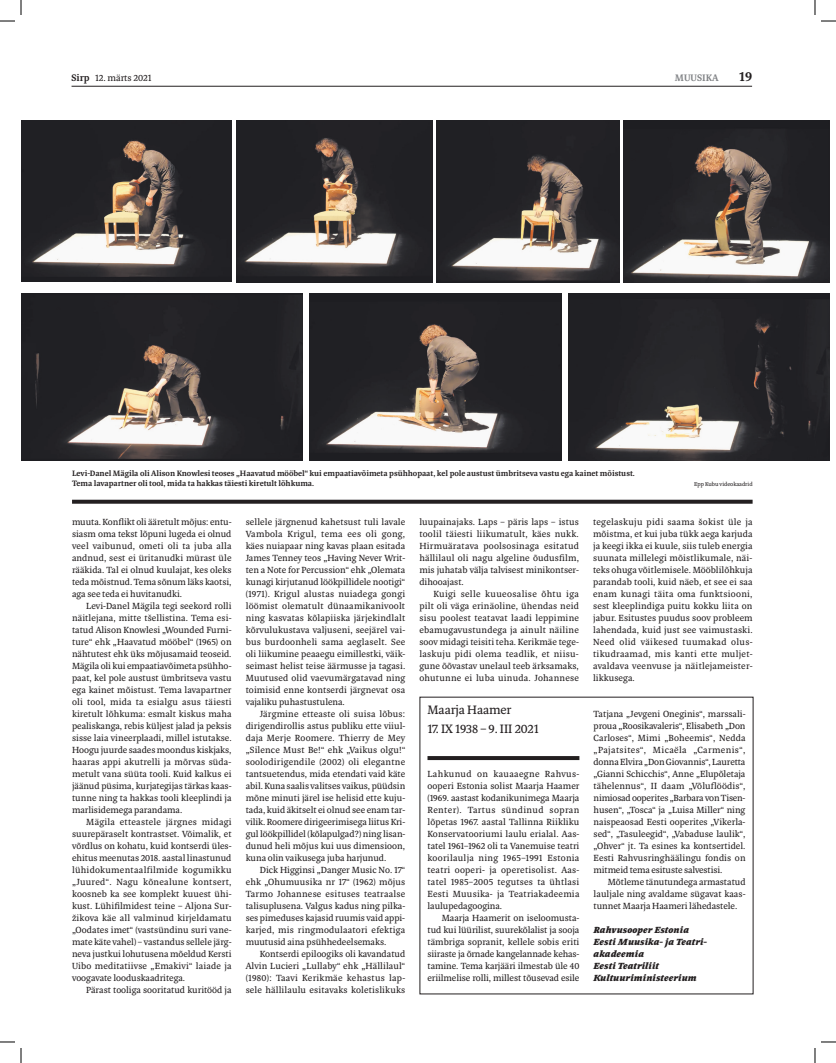
<style>
.page{position:relative;width:836px;height:1063px;background:#fff}
.page>*{position:absolute;margin:0;border:0;box-sizing:border-box;transform-origin:0 0}
.t1{font:700 14px "Aleksei";color:#231f20}
.t2{font:13px "Aleksei";letter-spacing:-.005em;color:#231f20}
.t3{font:700 10px "Aleksei";color:#808285}
.t4{font:9.7px "Aleksei";color:#231f20}
.t5{font:9.5px/12px "Aleksei";color:#231f20;text-align:justify}
.t6{font:italic 900 9.5px/12px "Aleksei";color:#231f20}
.t7{font:700 8.3px/10px "Aleksei";color:#231f20}
.t8{font:6px "Aleksei";color:#231f20}
.s1{font-weight:700;font-size:10px}
</style>
<div class="page">
<hr style="left:72px;top:86px;width:680px;height:1px;background:#231f20">
<img style="left:21px;top:120px;width:210px;height:162px">
<img style="left:236px;top:120px;width:197px;height:162px">
<img style="left:436px;top:120px;width:183px;height:162px">
<img style="left:21px;top:293px;width:282px;height:167px">
<img style="left:309px;top:293px;width:252px;height:167px">
<img style="left:623px;top:120px;width:206px;height:162px">
<img style="left:568px;top:294px;width:261px;height:166px">
<svg style="left:72px;top:499px;width:680px;height:4px;background:#4a4748"></svg>
<svg style="left:427px;top:756px;width:152px;height:4px"></svg>
<svg style="left:0;top:0;width:22px;height:22px"></svg>
<svg style="left:0;top:1041px;width:22px;height:21px"></svg>
<svg style="left:814px;top:0;width:22px;height:22px"></svg>
<svg style="left:814px;top:1041px;width:22px;height:21px"></svg>
<p class="t4" style="left:72px;top:71px;width:82px"><span class="s1">Sirp</span> 12. märts 2021</p>
<p class="t3" style="left:675px;top:71px;width:45px">muusika</p>
<h1 class="t1" style="left:739px;top:67px;width:15px">19</h1>
<p class="t7" style="left:72px;top:467px;width:564px">Levi-Danel Mägila oli Alison Knowlesi teoses „Haavatud mööbel“ kui empaatiavõimeta psühhopaat, kel pole austust ümbritseva vastu ega kainet mõistust.<br>Tema lavapartner oli tool, mida ta hakkas täiesti kiretult lõhkuma.</p>
<p class="t8" style="left:694px;top:479px;width:60px">Epp Kubu videokaadrid</p>
<p class="t5" style="left:72px;top:516px;width:161px">muuta. Konflikt oli ääretult mõjus: entu&shy;siasm oma tekst lõpuni lugeda ei olnud veel vaibunud, ometi oli ta juba alla andnud, sest ei üritanudki mürast üle rääkida. Tal ei olnud kuulajat, kes oleks teda mõistnud. Tema sõnum läks kaotsi, aga see teda ei huvitanudki.</p>
<p class="t5" style="left:72px;top:600px;width:161px;text-indent:14px">Levi-Danel Mägila tegi seekord rolli näitlejana, mitte tšellistina. Tema esi&shy;tatud Alison Knowlesi „Wounded Furni&shy;ture“ ehk „Haavatud mööbel“ (1965) on nähtutest ehk üks mõjusamaid teoseid.<br>Mägila oli kui empaatiavõimeta psühho&shy;paat, kel pole austust ümbritseva vastu ega kainet mõistust. Tema lavapartner oli tool, mida ta esialgu asus täiesti kiretult lõhkuma: esmalt kiskus maha pealiskanga, rebis küljest jalad ja peksis sisse laia vineerplaadi, millel istutakse.<br>Hoogu juurde saades moondus kiskjaks, haaras appi akutrelli ja mõrvas süda&shy;metult vana süüta tooli. Kuid kalkus ei jäänud püsima, kurjategijas tärkas kaas&shy;tunne ning ta hakkas tooli kleeplindi ja marlisidemega parandama.</p>
<p class="t5" style="left:72px;top:816px;width:161px;text-indent:14px">Mägila etteastele järgnes midagi suurepäraselt kontrastset. Võimalik, et võrdlus on kohatu, kuid kontserdi üles&shy;ehitus meenutas 2018. aastal linastunud lühidokumentaalfilmide kogumikku „Juured“. Nagu kõnealune kontsert, koosneb ka see komplekt kuuest ühi&shy;kust. Lühifilmidest teine – Aljona Sur&shy;žikova käe all valminud kirjeldamatu „Oodates imet“ (vastsündinu suri vane&shy;mate käte vahel) – vastandus sellele järg&shy;neva justkui lohutusena mõeldud Kersti Uibo meditatiivse „Emakivi“ laiade ja voogavate looduskaadritega.</p>
<p class="t5" style="left:86px;top:984px;width:147px">Pärast tooliga sooritatud kuritööd ja</p>
<p class="t5" style="left:246px;top:516px;width:161px">sellele järgnenud kahetsust tuli lavale Vambola Krigul, tema ees oli gong, käes nuiapaar ning kavas plaan esitada James Tenney teos „Having Never Writ&shy;ten a Note for Percussion“ ehk „Olemata kunagi kirjutanud löökpillidele nootigi“ (1971). Krigul alustas nuiadega gongi löömist olematult dünaamikanivoolt ning kasvatas kõlapiiska järjekindlalt kõrvulukustava valjuseni, seejärel vai&shy;bus burdoonheli sama aeglaselt. See oli liikumine peaaegu eimillestki, väik&shy;seimast helist teise äärmusse ja tagasi.<br>Muutused olid vaevumärgatavad ning toimisid enne kontserdi järgnevat osa vajaliku puhastustulena.</p>
<p class="t5" style="left:246px;top:708px;width:161px;text-indent:14px">Järgmine etteaste oli suisa lõbus: dirigendirollis astus publiku ette viiul&shy;daja Merje Roomere. Thierry de Mey „Silence Must Be!“ ehk „Vaikus olgu!“ soolodirigendile (2002) oli elegantne tantsuetendus, mida etendati vaid käte abil. Kuna saalis valitses vaikus, püüdsin mõne minuti järel ise helisid ette kuju&shy;tada, kuid äkitselt ei olnud see enam tar&shy;vilik. Roomere dirigeerimisega liitus Kri&shy;gul löökpillidel (kõlapulgad?) ning lisan&shy;dunud heli mõjus kui uus dimensioon, kuna olin vaikusega juba harjunud.</p>
<p class="t5" style="left:246px;top:863px;width:161px;text-indent:14px">Dick Higginsi „Danger Music No. 17“ ehk „Ohumuusika nr 17“ (1962) mõjus Tarmo Johannese esituses teatraalse talisuplusena. Valgus kadus ning pilka&shy;ses pimeduses kajasid ruumis vaid appi&shy;karjed, mis ringmodulaatori efektiga muutusid aina psühhedeelsemaks.</p>
<p class="t5" style="left:246px;top:947px;width:161px;text-indent:14px">Kontserdi epiloogiks oli kavandatud Alvin Lucieri „Lullaby“ ehk „Hällilaul“ (1980): Taavi Kerikmäe kehastus lap&shy;sele hällilaulu esitavaks koletislikuks</p>
<p class="t5" style="left:419px;top:515px;width:161px">luupainajaks. Laps – päris laps – istus toolil täiesti liikumatult, käes nukk.<br>Hirmuäratava poolsosinaga esitatud hällilaul oli nagu algeline õudusfilm, mis juhatab välja talvisest minikontser&shy;dihooajast.</p>
<p class="t5" style="left:419px;top:587px;width:161px;text-indent:14px">Kuigi selle kuueosalise õhtu iga pilt oli väga erinäoline, ühendas neid sisu poolest teatavat laadi leppimine ebamugavustundega ja ainult näiline soov midagi teisiti teha. Kerikmäe tege&shy;laskuju pidi olema teadlik, et niisu&shy;gune õõvastav unelaul teeb ärksamaks, ohutunne ei luba uinuda. Johannese</p>
<h2 class="t2" style="left:427px;top:701px;width:85px">Maarja Haamer</h2>
<h2 class="t2" style="left:427px;top:720px;width:113px">17. IX 1938 – 9. III 2021</h2>
<p class="t5" style="left:427px;top:768px;width:153px">Lahkunud on kauaaegne Rahvus&shy;ooperi Estonia solist Maarja Haamer (1969. aastast kodanikunimega Maarja Renter). Tartus sündinud sopran lõpetas 1967. aastal Tallinna Riikliku Konservatooriumi laulu erialal. Aas&shy;tatel 1961–1962 oli ta Vanemuise teatri koorilaulja ning 1965–1991 Estonia teatri ooperi- ja operetisolist. Aas&shy;tatel 1985–2005 tegutses ta ühtlasi Eesti Muusika- ja Teatriakadeemia laulupedagoogina.</p>
<p class="t5" style="left:427px;top:912px;width:153px;text-indent:14px">Maarja Haamerit on iseloomusta&shy;tud kui lüürilist, suurekõlalist ja sooja tämbriga sopranit, kellele sobis eriti siiraste ja õrnade kangelannade kehas&shy;tamine. Tema karjääri ilmestab üle 40 eriilmelise rolli, millest tõusevad esile</p>
<p class="t5" style="left:593px;top:515px;width:161px">tegelaskuju pidi saama šokist üle ja mõistma, et kui juba tükk aega karjuda ja keegi ikka ei kuule, siis tuleb energia suunata millelegi mõistlikumale, näi&shy;teks ohuga võitlemisele. Mööblilõhkuja parandab tooli, kuid näeb, et see ei saa enam kunagi täita oma funktsiooni, sest kleeplindiga puitu kokku liita on jabur. Esitustes puudus soov probleem lahendada, kuid just see vaimustaski.<br>Need olid väikesed tuumakad olus&shy;tikudraamad, mis kanti ette muljet&shy;avaldava veenvuse ja näitlejameister&shy;likkusega.</p>
<p class="t5" style="left:593px;top:708px;width:153px">Tatjana „Jevgeni Oneginis“, marssali&shy;proua „Roosikavaleris“, Elisabeth „Don Carloses“, Mimi „Boheemis“, Nedda „Pajatsites“, Micaëla „Carmenis“, donna Elvira „Don Giovannis“, Lauretta „Gianni Schicchis“, Anne „Elupõletaja tähelennus“, II daam „Võluflöödis“, nimiosad ooperites „Barbara von Tisen&shy;husen“, „Tosca“ ja „Luisa Miller“ ning naispeaosad Eesti ooperites „Vikerla&shy;sed“, „Tasuleegid“, „Vabaduse laulik“, „Ohver“ jt. Ta esines ka kontsertidel.<br>Eesti Rahvusringhäälingu fondis on mitmeid tema esituste salvestisi.</p>
<p class="t5" style="left:593px;top:876px;width:153px;text-indent:14px">Mõtleme tänutundega armastatud lauljale ning avaldame sügavat kaas&shy;tunnet Maarja Haameri lähedastele.</p>
<p class="t6" style="left:593px;top:923px;width:115px">Rahvusooper Estonia<br>Eesti Muusika- ja Teatri&shy;akadeemia<br>Eesti Teatriliit<br>Kultuuriministeerium</p>
</div>
